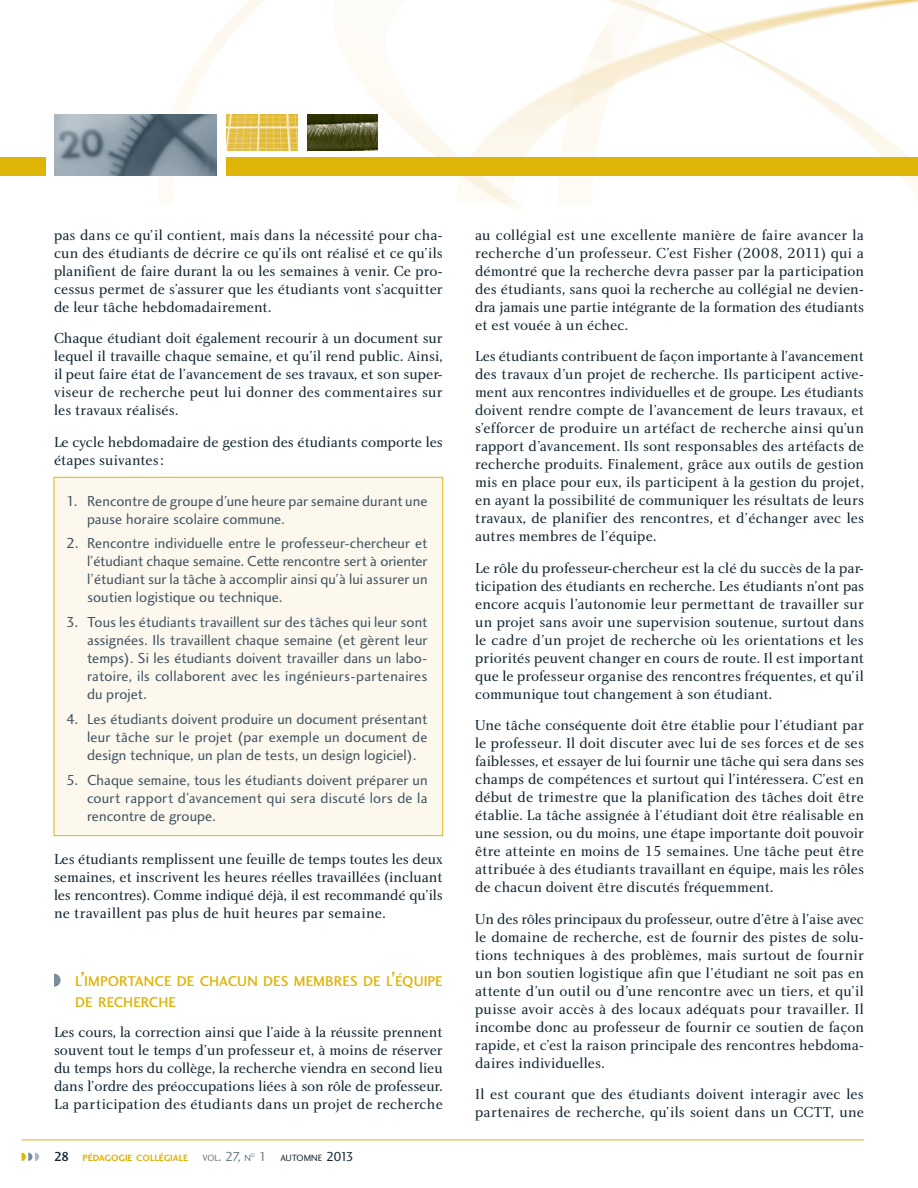
<style>
.page{position:relative;width:918px;height:1188px;background:#fff}
.page>*{position:absolute;margin:0;border:0;box-sizing:border-box;transform-origin:0 0}
.t1{font:15px/18px "Charlotte Book Plain";color:#142733;text-align:justify}
.t2{font:15px/18px "Charlotte Sans Book Plain";letter-spacing:.005em;color:#425562;text-align:justify}
.t3{font:14.7px/21px "Charlotte Sans Medium Plain";letter-spacing:.005em;color:#deb407}
.t4{font:9.45px "Charlotte Sans Bold Plain";color:#deb407}
.t5{font:9.45px "Charlotte Sans Book Plain";color:#142733}
.t6{font:9.45px "Charlotte Sans Book Plain";color:#687a88}
.t7{font:5.55px "Charlotte Sans Book Plain";color:#687a88}
.s1{font-size:21px}
.s2{font-family:"Charlotte Sans Medium Plain";font-size:13.5px;color:#142733}
.s3{font-size:13.5px}
.s4{font-size:13.5px;color:#687a88}
</style>
<div class="page">
<img style="left:54px;top:0;width:864px;height:208px">
<div style="left:54px;top:477px;width:389px;height:359px;background:#fcf8ee"></div>
<div style="left:54px;top:477px;width:389px;height:359px;border:1px solid #deb407"></div>
<img style="left:55px;top:114px;width:162px;height:62px">
<img style="left:227px;top:114px;width:70px;height:36px">
<img style="left:307px;top:114px;width:71px;height:36px">
<svg style="left:54px;top:974px;width:7px;height:13px"></svg>
<hr style="left:22px;top:1140px;width:842px;height:1px;background:#deb407">
<div style="left:227px;top:157px;width:691px;height:19px;background:#deb407"></div>
<div style="left:0;top:157px;width:46px;height:19px;background:#deb407"></div>
<svg style="left:22px;top:1153px;width:17px;height:8px"></svg>
<p class="t1" style="left:54px;top:227px;width:390px">pas dans ce qu’il contient, mais dans la nécessité pour cha&shy;cun des étudiants de décrire ce qu’ils ont réalisé et ce qu’ils planifient de faire durant la ou les semaines à venir. Ce pro&shy;cessus permet de s’assurer que les étudiants vont s’acquitter de leur tâche hebdomadairement.</p>
<p class="t1" style="left:54px;top:330px;width:390px">Chaque étudiant doit également recourir à un document sur lequel il travaille chaque semaine, et qu’il rend public. Ainsi, il peut faire état de l’avancement de ses travaux, et son super&shy;viseur de recherche peut lui donner des commentaires sur les travaux réalisés.</p>
<p class="t1" style="left:54px;top:434px;width:390px">Le cycle hebdomadaire de gestion des étudiants comporte les étapes suivantes :</p>
<p class="t2" style="left:87px;top:493px;width:342px;text-indent:-21px">1. Rencontre de groupe d’une heure par semaine durant une pause horaire scolaire commune.</p>
<p class="t2" style="left:87px;top:536px;width:342px;text-indent:-21px">2. Rencontre individuelle entre le professeur-chercheur et l’étudiant chaque semaine. Cette rencontre sert à orienter l’étudiant sur la tâche à accomplir ainsi qu’à lui assurer un soutien logistique ou technique.</p>
<p class="t2" style="left:87px;top:615px;width:342px;text-indent:-21px">3. Tous les étudiants travaillent sur des tâches qui leur sont assignées. Ils travaillent chaque semaine (et gèrent leur temps). Si les étudiants doivent travailler dans un labo&shy;ratoire, ils collaborent avec les ingénieurs-partenaires du projet.</p>
<p class="t2" style="left:87px;top:711px;width:342px;text-indent:-21px">4. Les étudiants doivent produire un document présentant leur tâche sur le projet (par exemple un document de design technique, un plan de tests, un design logiciel).</p>
<p class="t2" style="left:87px;top:772px;width:342px;text-indent:-21px">5. Chaque semaine, tous les étudiants doivent préparer un court rapport d’avancement qui sera discuté lors de la rencontre de groupe.</p>
<p class="t1" style="left:54px;top:851px;width:390px">Les étudiants remplissent une feuille de temps toutes les deux semaines, et inscrivent les heures réelles travaillées (incluant les rencontres). Comme indiqué déjà, il est recommandé qu’ils ne travaillent pas plus de huit heures par semaine.</p>
<p class="t3" style="left:75px;top:972px;width:369px">L<span class="s1">’</span>IMPORTANCE DE CHACUN DES MEMBRES DE L<span class="s1">’</span>ÉQUIPE<br>DE RECHERCHE</p>
<p class="t1" style="left:54px;top:1025px;width:391px">Les cours, la correction ainsi que l’aide à la réussite prennent souvent tout le temps d’un professeur et, à moins de réserver du temps hors du collège, la recherche viendra en second lieu dans l’ordre des préoccupations liées à son rôle de professeur.<br>La participation des étudiants dans un projet de recherche</p>
<p class="t4" style="left:54px;top:1154px;width:136px"><span class="s2">28</span> PÉDAGOGIE COLLÉGIALE</p>
<p class="t6" style="left:202px;top:1154px;width:50px">VOL<span class="s3">. 27,</span> N</p>
<p class="t7" style="left:251px;top:1153px;width:6px">O</p>
<p class="t5" style="left:259px;top:1154px;width:97px"><span class="s4">1</span> AUTOMNE <span class="s3">2013</span></p>
<p class="t1" style="left:475px;top:227px;width:390px">au collégial est une excellente manière de faire avancer la recherche d’un professeur. C’est Fisher (2008, 2011) qui a démontré que la recherche devra passer par la participation des étudiants, sans quoi la recherche au collégial ne devien&shy;dra jamais une partie intégrante de la formation des étudiants et est vouée à un échec.</p>
<p class="t1" style="left:475px;top:348px;width:390px">Les étudiants contribuent de façon importante à l’avancement des travaux d’un projet de recherche. Ils participent active&shy;ment aux rencontres individuelles et de groupe. Les étudiants doivent rendre compte de l’avancement de leurs travaux, et s’efforcer de produire un artéfact de recherche ainsi qu’un rapport d’avancement. Ils sont responsables des artéfacts de recherche produits. Finalement, grâce aux outils de gestion mis en place pour eux, ils participent à la gestion du projet, en ayant la possibilité de communiquer les résultats de leurs travaux, de planifier des rencontres, et d’échanger avec les autres membres de l’équipe.</p>
<p class="t1" style="left:475px;top:560px;width:390px">Le rôle du professeur-chercheur est la clé du succès de la par&shy;ticipation des étudiants en recherche. Les étudiants n’ont pas encore acquis l’autonomie leur permettant de travailler sur un projet sans avoir une supervision soutenue, surtout dans le cadre d’un projet de recherche où les orientations et les priorités peuvent changer en cours de route. Il est important que le professeur organise des rencontres fréquentes, et qu’il communique tout changement à son étudiant.</p>
<p class="t1" style="left:475px;top:717px;width:390px">Une tâche conséquente doit être établie pour l’étudiant par le professeur. Il doit discuter avec lui de ses forces et de ses faiblesses, et essayer de lui fournir une tâche qui sera dans ses champs de compétences et surtout qui l’intéressera. C’est en début de trimestre que la planification des tâches doit être établie. La tâche assignée à l’étudiant doit être réalisable en une session, ou du moins, une étape importante doit pouvoir être atteinte en moins de 15 semaines. Une tâche peut être attribuée à des étudiants travaillant en équipe, mais les rôles de chacun doivent être discutés fréquemment.</p>
<p class="t1" style="left:475px;top:911px;width:390px">Un des rôles principaux du professeur, outre d’être à l’aise avec le domaine de recherche, est de fournir des pistes de solu&shy;tions techniques à des problèmes, mais surtout de fournir un bon soutien logistique afin que l’étudiant ne soit pas en attente d’un outil ou d’une rencontre avec un tiers, et qu’il puisse avoir accès à des locaux adéquats pour travailler. Il incombe donc au professeur de fournir ce soutien de façon rapide, et c’est la raison principale des rencontres hebdoma&shy;daires individuelles.</p>
<p class="t1" style="left:475px;top:1086px;width:390px">Il est courant que des étudiants doivent interagir avec les partenaires de recherche, qu’ils soient dans un CCTT, une</p>
</div>
